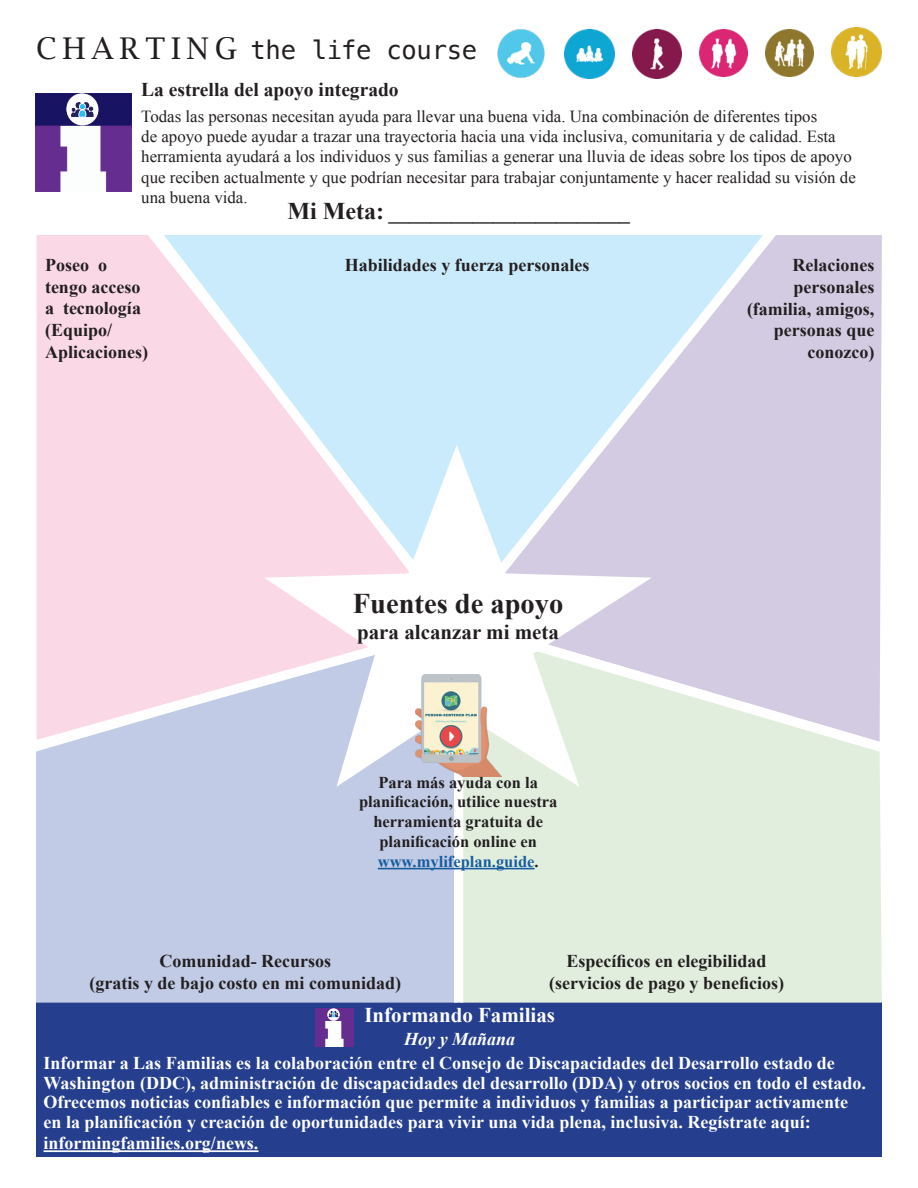
<style>
.page{position:relative;width:918px;height:1188px;background:#fff}
.page>*{position:absolute;margin:0;border:0;box-sizing:border-box;transform-origin:0 0}
.t1{font:700 28.5px "Times New Roman";color:#231f20}
.t2{font:25.5px "Menlo";letter-spacing:-.01em;color:#231f20}
.t3{font:700 21px "Times New Roman";color:#231f20}
.t4{font:700 21px "Times New Roman";color:#fff}
.t5{font:700 19.5px "Times New Roman";color:#231f20}
.t6{font:700 18px/19.5px "Times New Roman";color:#fff}
.t7{font:700 18px/21.6px "Times New Roman";color:#231f20;text-align:center}
.t8{font:italic 700 18px "Times New Roman";color:#fff}
.t9{font:16.8px/20.2px "Times New Roman";color:#231f20}
.t10{font:700 16.5px/19.8px "Times New Roman";color:#231f20;text-align:center}
.s1{font-family:"Lucida Bright";font-size:30px}
.s2{font-size:24px}
.s3{color:#175d9e}
</style>
<div class="page">
<div style="left:36px;top:1003px;width:846px;height:154px;background:#253f8e"></div>
<img style="left:497px;top:29px;width:48px;height:49px">
<img style="left:564px;top:29px;width:51px;height:49px">
<img style="left:633px;top:29px;width:49px;height:49px">
<img style="left:700px;top:29px;width:48px;height:48px">
<img style="left:766px;top:29px;width:48px;height:48px">
<img style="left:832px;top:27px;width:50px;height:50px">
<img style="left:35px;top:94px;width:97px;height:97px">
<div style="left:67px;top:94px;width:31px;height:31px;background:#fff;border-radius:50%"></div>
<img style="left:71px;top:102px;width:23px;height:15px">
<div style="left:37px;top:235px;width:84px;height:379px;background:#fad8e6"></div>
<div style="left:788px;top:235px;width:94px;height:376px;background:#d3cbe2"></div>
<div style="left:36px;top:756px;width:418px;height:247px;background:#c1cbe6"></div>
<div style="left:463px;top:759px;width:419px;height:244px;background:#e1eedd"></div>
<svg style="left:121px;top:235px;width:326px;height:379px;background:#e4e1f0"></svg>
<svg style="left:447px;top:235px;width:341px;height:376px;background:#cfddf0"></svg>
<svg style="left:658px;top:611px;width:223px;height:148px;background:#d9d8e2"></svg>
<svg style="left:36px;top:614px;width:229px;height:142px;background:#ebd7e7"></svg>
<svg style="left:265px;top:439px;width:393px;height:353px"></svg>
<img style="left:315px;top:1021px;width:39px;height:25px">
<div style="left:315px;top:1008px;width:39px;height:13px;background:#662d90"></div>
<svg style="left:327px;top:1008px;width:13px;height:13px"></svg>
<svg style="left:328px;top:1011px;width:11px;height:6px"></svg>
<hr style="left:44px;top:1150px;width:214px;height:2px;background:#fff">
<img style="left:415px;top:675px;width:86px;height:101px">
<hr style="left:378px;top:868px;width:157px;height:1px;background:#175d9e">
<p class="t2" style="left:36px;top:33px;width:443px"><span class="s1">C HART I N G</span> the life course</p>
<p class="t5" style="left:141px;top:76px;width:259px">La estrella del apoyo integrado</p>
<p class="t9" style="left:141px;top:106px;width:716px">Todas las personas necesitan ayuda para llevar una buena vida. Una combinación de diferentes tipos<br>de apoyo puede ayudar a trazar una trayectoria hacia una vida inclusiva, comunitaria y de calidad. Esta herramienta ayudará a los individuos y sus familias a generar una lluvia de ideas sobre los tipos de apoyo que reciben actualmente y que podrían necesitar para trabajar conjuntamente y hacer realidad su visión de una buena vida.</p>
<p class="t3" style="left:287px;top:198px;width:344px"><span class="s2">Mi Meta:</span> _______________________</p>
<p class="t7" style="left:45px;top:254px;width:104px;text-align:left">Poseo o tengo acceso a tecnología (Equipo/<br>Aplicaciones)</p>
<p class="t7" style="left:345px;top:254px;width:246px">Habilidades y fuerza personales</p>
<p class="t7" style="left:747px;top:254px;width:129px;text-align:right">Relaciones personales (familia, amigos, personas que conozco)</p>
<p class="t1" style="left:353px;top:584px;width:212px">Fuentes de apoyo</p>
<p class="t3" style="left:357px;top:617px;width:203px">para alcanzar mi meta</p>
<p class="t10" style="left:359px;top:772px;width:200px">Para más ayuda con la planificación, utilice nuestra herramienta gratuita de planificación online en <span class="s3">www.mylifeplan.guide</span>.</p>
<p class="t7" style="left:90px;top:950px;width:313px">Comunidad- Recursos<br>(gratis y de bajo costo en mi comunidad)</p>
<p class="t7" style="left:549px;top:950px;width:236px">Específicos en elegibilidad (servicios de pago y beneficios)</p>
<p class="t4" style="left:364px;top:1001px;width:192px">Informando Familias</p>
<p class="t8" style="left:404px;top:1027px;width:113px">Hoy y Mañana</p>
<p class="t6" style="left:44px;top:1053px;width:824px">Informar a Las Familias es la colaboración entre el Consejo de Discapacidades del Desarrollo estado de Washington (DDC), administración de discapacidades del desarrollo (DDA) y otros socios en todo el estado.<br>Ofrecemos noticias confiables e información que permite a individuos y familias a participar activamente en la planificación y creación de oportunidades para vivir una vida plena, inclusiva. Regístrate aquí:</p>
<p class="t6" style="left:44px;top:1133px;width:216px">informingfamilies.org/news.</p>
</div>
